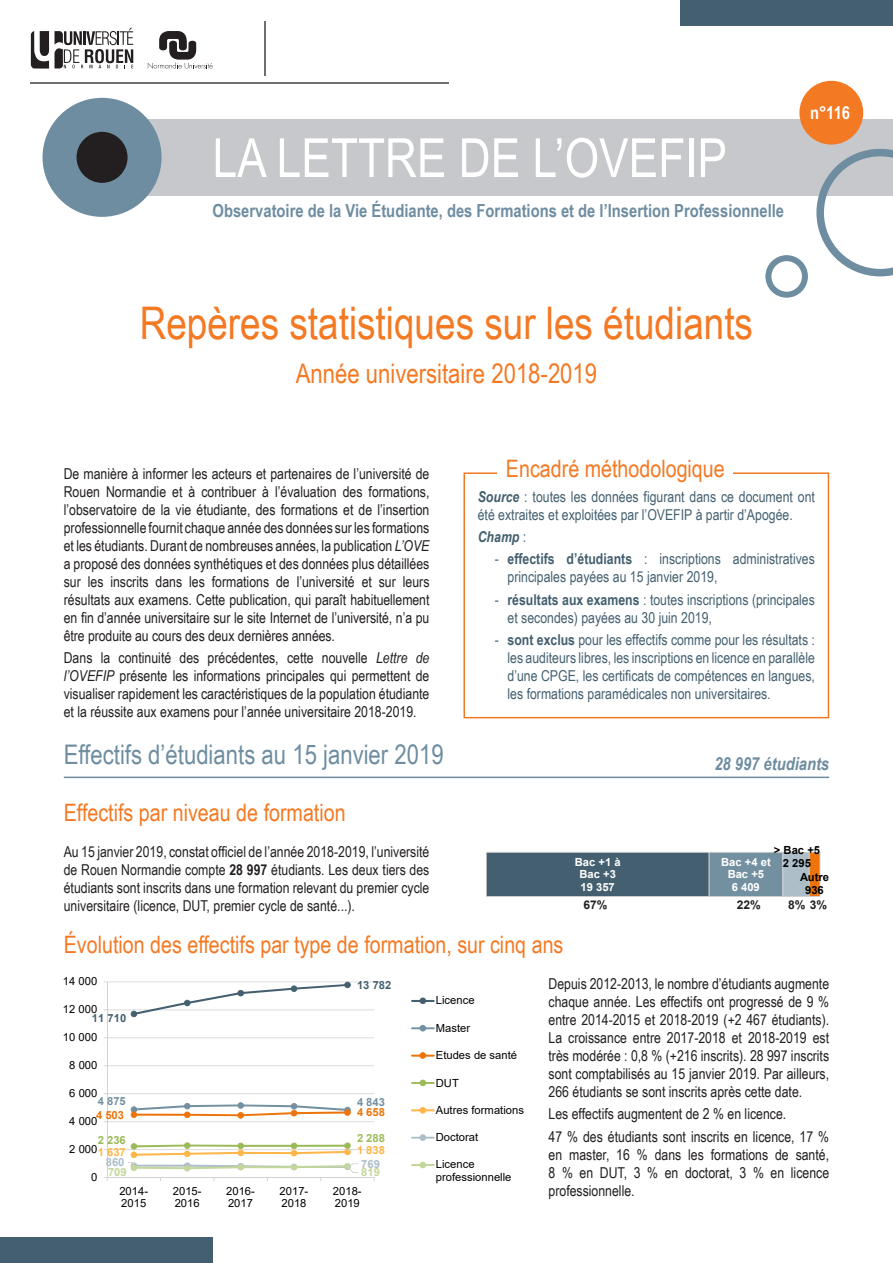
<style>
.page{position:relative;width:893px;height:1263px;background:#fff}
.page>*{position:absolute;margin:0;border:0;box-sizing:border-box;transform-origin:0 0}
.t1{font:54px "Arial Narrow";color:#fff}
.Titre{font:45px "Arial Narrow";color:#f47923}
.Titre_1{font:27px "Arial Narrow";color:#6e8da1}
.Titre-2{font:27px "Arial Narrow";color:#f47923}
.Titre_2{font:24px "Arial Narrow";color:#f47923}
.t2{font:700 18px "Arial Narrow";color:#6e8da1}
.t3{font:italic 700 18px "Arial Narrow";color:#6e8da1}
.t4{font:700 18px "Arial Narrow";color:#fff}
.t5{font:15px/18px "Arial Narrow";color:#231f20;text-align:justify}
.t6{font:15px/18px "Arial Narrow";color:#446070}
.t7{font:italic 700 15px "Arial Narrow";color:#446070}
.t8{font:700 12px "Arial";color:#231f20}
.t9{font:11.25px/12.9px "Arial";color:#000}
.t10{font:700 11.25px/12.9px "Arial";color:#fff;text-align:center}
.t11{font:700 11.25px/12.9px "Arial";color:#000;text-align:center}
.t12{font:700 11.25px "Arial";color:#446070}
.t13{font:700 11.25px "Arial";color:#7290a1}
.t14{font:700 11.25px "Arial";color:#ec740a}
.t15{font:700 11.25px "Arial";color:#9bbb59}
.t16{font:700 11.25px "Arial";color:#ffb547}
.t17{font:700 11.25px "Arial";color:#adbec9}
.t18{font:700 11.25px "Arial";color:#c3d69b}
.s1{font-style:italic}
.s2{font-weight:700;font-style:italic}
.s3{font-weight:400;font-style:normal}
.s4{font-weight:700}
</style>
<div class="page">
<div style="left:136px;top:119px;width:757px;height:77px;background:#c7c8cb"></div>
<div style="left:801px;top:82px;width:61px;height:61px;background:#f47923;border-radius:50%"></div>
<div style="left:799px;top:81px;width:64px;height:64px;border:3px solid #f47923;border-radius:50%"></div>
<svg style="left:816px;top:149px;width:77px;height:127px"></svg>
<div style="left:43px;top:98px;width:119px;height:119px;background:#6e8da1;border-radius:50%"></div>
<div style="left:77px;top:132px;width:51px;height:51px;background:#231f20;border-radius:50%"></div>
<div style="left:765px;top:255px;width:43px;height:43px;border:6px solid #6e8da1;border-radius:50%"></div>
<svg style="left:55px;top:28px;width:78px;height:41px"></svg>
<svg style="left:31px;top:31px;width:18px;height:38px"></svg>
<svg style="left:148px;top:31px;width:65px;height:38px"></svg>
<hr style="left:264px;top:21px;width:1px;height:54px;background:#706f6f">
<hr style="left:31px;top:83px;width:418px;height:1px;background:#706f6f">
<div style="left:680px;top:0;width:213px;height:26px;background:#446070"></div>
<div style="left:0;top:1237px;width:213px;height:26px;background:#446070"></div>
<hr style="left:64px;top:777px;width:765px;height:1px;background:#6e8da1">
<svg style="left:486px;top:852px;width:334px;height:45px;background:#617782"></svg>
<div style="left:463px;top:472px;width:366px;height:246px;border:2px solid #f47923"></div>
<div style="left:497px;top:459px;width:236px;height:30px;background:#fff"></div>
<hr style="left:107px;top:1149px;width:267px;height:1px;background:#d9d9d9">
<hr style="left:107px;top:1121px;width:267px;height:1px;background:#d9d9d9">
<hr style="left:107px;top:1093px;width:267px;height:1px;background:#d9d9d9">
<hr style="left:107px;top:1065px;width:267px;height:1px;background:#d9d9d9">
<hr style="left:107px;top:1037px;width:267px;height:1px;background:#d9d9d9">
<hr style="left:107px;top:1009px;width:267px;height:1px;background:#d9d9d9">
<hr style="left:107px;top:981px;width:267px;height:1px;background:#d9d9d9">
<hr style="left:107px;top:982px;width:1px;height:195px;background:#d3d1d1">
<hr style="left:107px;top:1177px;width:267px;height:1px;background:#d3d1d1">
<svg style="left:131px;top:982px;width:220px;height:35px"></svg>
<svg style="left:131px;top:1102px;width:220px;height:16px"></svg>
<svg style="left:128px;top:1142px;width:230px;height:39px"></svg>
<hr style="left:411px;top:1000px;width:24px;height:2px;background:#446070">
<svg style="left:419px;top:997px;width:7px;height:7px"></svg>
<hr style="left:411px;top:1027px;width:24px;height:2px;background:#7390a1">
<svg style="left:419px;top:1025px;width:7px;height:6px"></svg>
<hr style="left:411px;top:1054px;width:24px;height:3px;background:#ec740a">
<svg style="left:419px;top:1052px;width:7px;height:7px"></svg>
<hr style="left:411px;top:1082px;width:24px;height:2px;background:#9bbb59">
<svg style="left:419px;top:1079px;width:7px;height:7px"></svg>
<hr style="left:411px;top:1109px;width:24px;height:2px;background:#ffb547">
<svg style="left:419px;top:1107px;width:7px;height:6px"></svg>
<svg style="left:411px;top:1134px;width:24px;height:7px"></svg>
<hr style="left:411px;top:1164px;width:24px;height:2px;background:#c3d69b">
<svg style="left:419px;top:1162px;width:7px;height:6px"></svg>
<h1 class="t1" style="left:213px;top:118px;width:516px">LA LETTRE DE L’OVEFIP</h1>
<p class="t2" style="left:213px;top:197px;width:573px">Observatoire de la Vie Étudiante, des Formations et de l’Insertion Professionnelle</p>
<p class="t4" style="left:810px;top:99px;width:42px">n°116</p>
<p class="Titre" style="left:140px;top:290px;width:615px">Repères statistiques sur les étudiants</p>
<p class="Titre-2" style="left:296px;top:353px;width:303px">Année universitaire 2018-2019</p>
<p class="t5" style="left:64px;top:464px;width:367px">De manière à informer les acteurs et partenaires de l’université de Rouen Normandie et à contribuer à l’évaluation des formations, l’observatoire de la vie étudiante, des formations et de l’insertion professionnelle fournit chaque année des données sur les formations et les étudiants. Durant de nombreuses années, la publication <span class="s1">L’OVE </span>a proposé des données synthétiques et des données plus détaillées sur les inscrits dans les formations de l’université et sur leurs résultats aux examens. Cette publication, qui paraît habituellement en fin d’année universitaire sur le site Internet de l’université, n’a pu être produite au cours des deux dernières années.</p>
<p class="t5" style="left:64px;top:648px;width:367px">Dans la continuité des précédentes, cette nouvelle <span class="s1">Lettre de l’OVEFIP</span> présente les informations principales qui permettent de visualiser rapidement les caractéristiques de la population étudiante et la réussite aux examens pour l’année universitaire 2018-2019.</p>
<p class="Titre_1" style="left:64px;top:734px;width:381px">Effectifs d’étudiants au 15 janvier 2019</p>
<p class="Titre_2" style="left:64px;top:795px;width:283px">Effectifs par niveau de formation</p>
<p class="Titre_2" style="left:506px;top:451px;width:220px">Encadré méthodologique</p>
<p class="t6" style="left:478px;top:487px;width:339px"><span class="s2">Source</span> : toutes les données figurant dans ce document ont été extraites et exploitées par l’OVEFIP à partir d’Apogée.</p>
<p class="t7" style="left:478px;top:525px;width:50px">Champ <span class="s3">:</span></p>
<p class="t6" style="left:507px;top:549px;width:309px;text-indent:-13px">- <span class="s4">effectifs d’étudiants</span> : inscriptions administratives principales payées au 15 janvier 2019,</p>
<p class="t6" style="left:507px;top:590px;width:309px;text-indent:-13px">- <span class="s4">résultats aux examens</span> : toutes inscriptions (principales et secondes) payées au 30 juin 2019,</p>
<p class="t6" style="left:507px;top:630px;width:309px;text-align:justify;text-indent:-13px">- <span class="s4">sont exclus</span> pour les effectifs comme pour les résultats : les auditeurs libres, les inscriptions en licence en parallèle d’une CPGE, les certificats de compétences en langues, les formations paramédicales non universitaires.</p>
<p class="t3" style="left:714px;top:750px;width:116px">28 997 étudiants</p>
<p class="t11" style="left:774px;top:844px;width:48px">&gt; Bac +5<br>2 295</p>
<p class="t11" style="left:800px;top:871px;width:30px">Autre<br>936</p>
<p class="t5" style="left:64px;top:842px;width:367px">Au 15 janvier 2019, constat officiel de l’année 2018-2019, l’université de Rouen Normandie compte <span class="s4">28 997</span> étudiants. Les deux tiers des étudiants sont inscrits dans une formation relevant du premier cycle universitaire (licence, DUT, premier cycle de santé...).</p>
<p class="t10" style="left:575px;top:855px;width:47px">Bac +1 à<br>Bac +3<br>19 357</p>
<p class="t10" style="left:721px;top:855px;width:51px">Bac +4 et<br>Bac +5<br>6 409</p>
<p class="t8" style="left:583px;top:896px;width:26px">67%</p>
<p class="t8" style="left:737px;top:896px;width:26px">22%</p>
<p class="t8" style="left:788px;top:896px;width:41px">8% 3%</p>
<p class="Titre_2" style="left:64px;top:927px;width:501px">Évolution des effectifs par type de formation, sur cinq ans</p>
<p class="t9" style="left:63px;top:975px;width:36px">14 000</p>
<p class="t9" style="left:63px;top:1003px;width:36px">12 000</p>
<p class="t12" style="left:92px;top:1010px;width:36px">11 710</p>
<p class="t9" style="left:63px;top:1031px;width:36px">10 000</p>
<p class="t9" style="left:69px;top:1059px;width:30px">8 000</p>
<p class="t12" style="left:357px;top:977px;width:36px">13 782</p>
<p class="t9" style="left:69px;top:1087px;width:30px">6 000</p>
<p class="t13" style="left:98px;top:1093px;width:29px">4 875</p>
<p class="t13" style="left:357px;top:1094px;width:29px">4 843</p>
<p class="t14" style="left:96px;top:1107px;width:29px">4 503</p>
<p class="t14" style="left:357px;top:1104px;width:29px">4 658</p>
<p class="t15" style="left:98px;top:1132px;width:29px">2 236</p>
<p class="t15" style="left:357px;top:1130px;width:29px">2 288</p>
<p class="t16" style="left:98px;top:1144px;width:29px">1 637</p>
<p class="t16" style="left:357px;top:1142px;width:29px">1 838</p>
<p class="t17" style="left:106px;top:1154px;width:20px">860</p>
<p class="t17" style="left:361px;top:1156px;width:20px">769</p>
<p class="t18" style="left:108px;top:1164px;width:20px">709</p>
<p class="t18" style="left:361px;top:1164px;width:20px">819</p>
<p class="t9" style="left:91px;top:1171px;width:8px">0</p>
<p class="t9" style="left:69px;top:1114px;width:30px">4 000</p>
<p class="t9" style="left:69px;top:1142px;width:30px">2 000</p>
<p class="t9" style="left:119px;top:1184px;width:30px">2014-<br>2015</p>
<p class="t9" style="left:173px;top:1184px;width:30px">2015-<br>2016</p>
<p class="t9" style="left:226px;top:1184px;width:30px">2016-<br>2017</p>
<p class="t9" style="left:280px;top:1184px;width:30px">2017-<br>2018</p>
<p class="t9" style="left:333px;top:1184px;width:30px">2018-<br>2019</p>
<p class="t9" style="left:436px;top:994px;width:40px">Licence</p>
<p class="t9" style="left:436px;top:1021px;width:36px">Master</p>
<p class="t9" style="left:436px;top:1048px;width:83px">Etudes de santé</p>
<p class="t9" style="left:436px;top:1076px;width:25px">DUT</p>
<p class="t9" style="left:436px;top:1103px;width:90px">Autres formations</p>
<p class="t9" style="left:436px;top:1131px;width:44px">Doctorat</p>
<p class="t9" style="left:436px;top:1158px;width:77px">Licence professionnelle</p>
<p class="t5" style="left:549px;top:974px;width:282px">Depuis 2012-2013, le nombre d’étudiants augmente chaque année. Les effectifs ont progressé de 9 % entre 2014-2015 et 2018-2019 (+2 467 étudiants).<br>La croissance entre 2017-2018 et 2018-2019 est très modérée : 0,8 % (+216 inscrits). 28 997 inscrits sont comptabilisés au 15 janvier 2019. Par ailleurs, 266 étudiants se sont inscrits après cette date.</p>
<p class="t5" style="left:549px;top:1104px;width:239px">Les effectifs augmentent de 2 % en licence.</p>
<p class="t5" style="left:549px;top:1127px;width:282px">47 % des étudiants sont inscrits en licence, 17 % en master, 16 % dans les formations de santé, 8 % en DUT, 3 % en doctorat, 3 % en licence professionnelle.</p>
</div>
